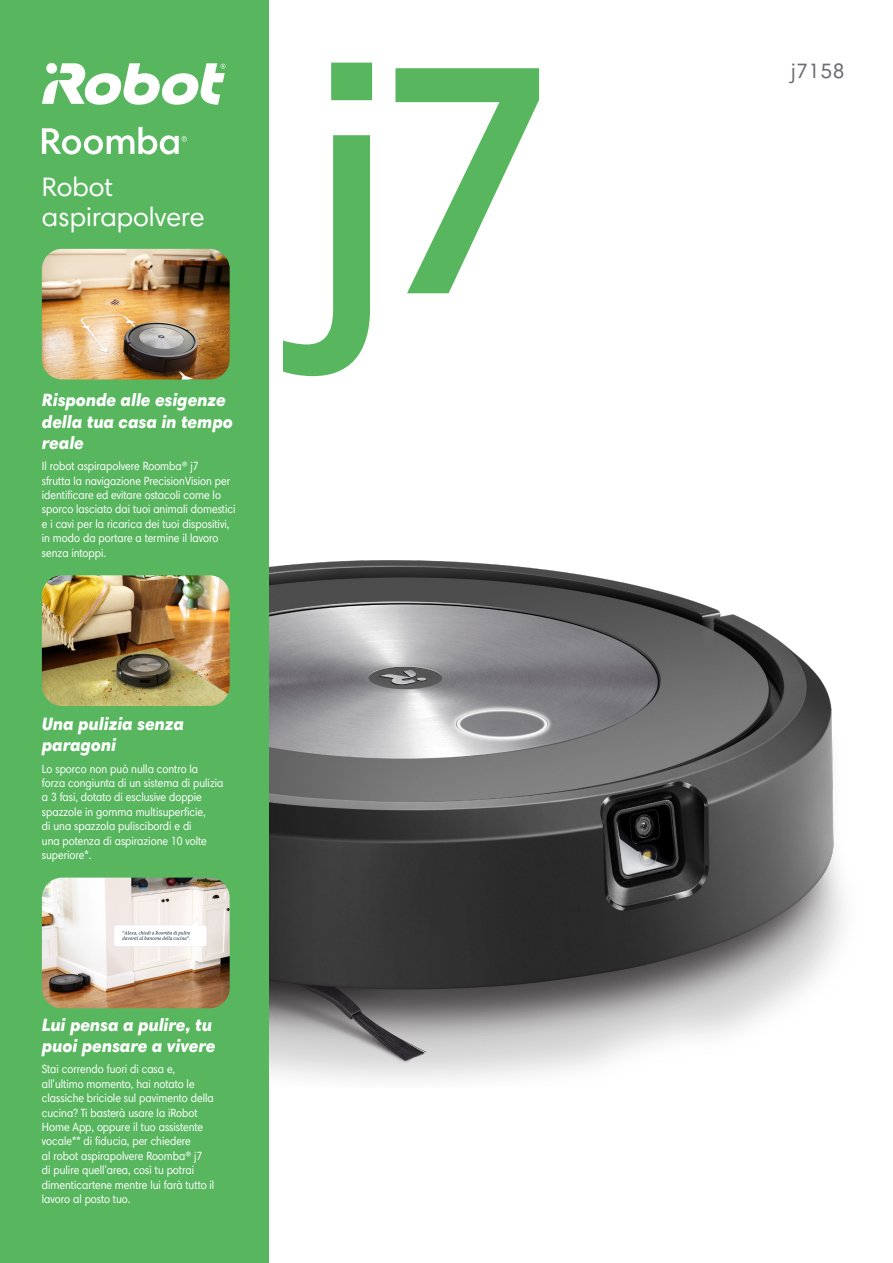
<style>
.page{position:relative;width:893px;height:1263px;background:#fff}
.page>*{position:absolute;margin:0;border:0;box-sizing:border-box;transform-origin:0 0}
.header_-_white{font:600 330px "Harmonia Sans Pro Cyr";color:#58b65f}
.t1{font:27px/30px "Harmonia Sans Pro Cyr";color:#fff}
.t2{font:21px "Harmonia Sans Std";letter-spacing:.02em;color:#6c6d70}
.header_-_white-2{font:italic 900 18px/21.6px "Harmonia Sans Pro Cyr";color:#fff}
.basic_-_white_-_MAST{font:condensed 12px/14.4px "Harmonia Sans Pro Cyr";color:#fff}
</style>
<div class="page">
<img style="left:269px;top:560px;width:575px;height:520px">
<div style="left:0;top:0;width:269px;height:1263px;background:#58b65f"></div>
<svg style="left:42px;top:63px;width:184px;height:42px"></svg>
<svg style="left:42px;top:127px;width:145px;height:27px"></svg>
<img style="left:42px;top:249px;width:188px;height:130px">
<img style="left:42px;top:575px;width:188px;height:131px">
<img style="left:42px;top:878px;width:188px;height:130px">
<p class="t1" style="left:42px;top:172px;width:164px">Robot aspirapolvere</p>
<p class="header_-_white-2" style="left:42px;top:388px;width:192px">Risponde alle esigenze della tua casa in tempo reale</p>
<p class="basic_-_white_-_MAST" style="left:42px;top:459px;width:195px">Il robot aspirapolvere Roomba® j7<br>sfrutta la navigazione PrecisionVision per identificare ed evitare ostacoli come lo sporco lasciato dai tuoi animali domestici e i cavi per la ricarica dei tuoi dispositivi, in modo da portare a termine il lavoro senza intoppi.</p>
<p class="header_-_white" style="left:312px;top:-28px;width:249px">j7</p>
<p class="t2" style="left:791px;top:58px;width:55px">j7158</p>
<p class="header_-_white-2" style="left:42px;top:712px;width:144px">Una pulizia senza paragoni</p>
<p class="basic_-_white_-_MAST" style="left:42px;top:761px;width:183px">Lo sporco non può nulla contro la forza congiunta di un sistema di pulizia a 3 fasi, dotato di esclusive doppie spazzole in gomma multisuperficie,<br>di una spazzola puliscibordi e di<br>una potenza di aspirazione 10 volte superiore*.</p>
<p class="header_-_white-2" style="left:42px;top:1013px;width:175px">Lui pensa a pulire, tu puoi pensare a vivere</p>
<p class="basic_-_white_-_MAST" style="left:42px;top:1062px;width:174px">Stai correndo fuori di casa e, all'ultimo momento, hai notato le classiche briciole sul pavimento della cucina? Ti basterà usare la iRobot Home App, oppure il tuo assistente vocale** di fiducia, per chiedere<br>al robot aspirapolvere Roomba® j7<br>di pulire quell'area, così tu potrai dimenticartene mentre lui farà tutto il lavoro al posto tuo.</p>
</div>
